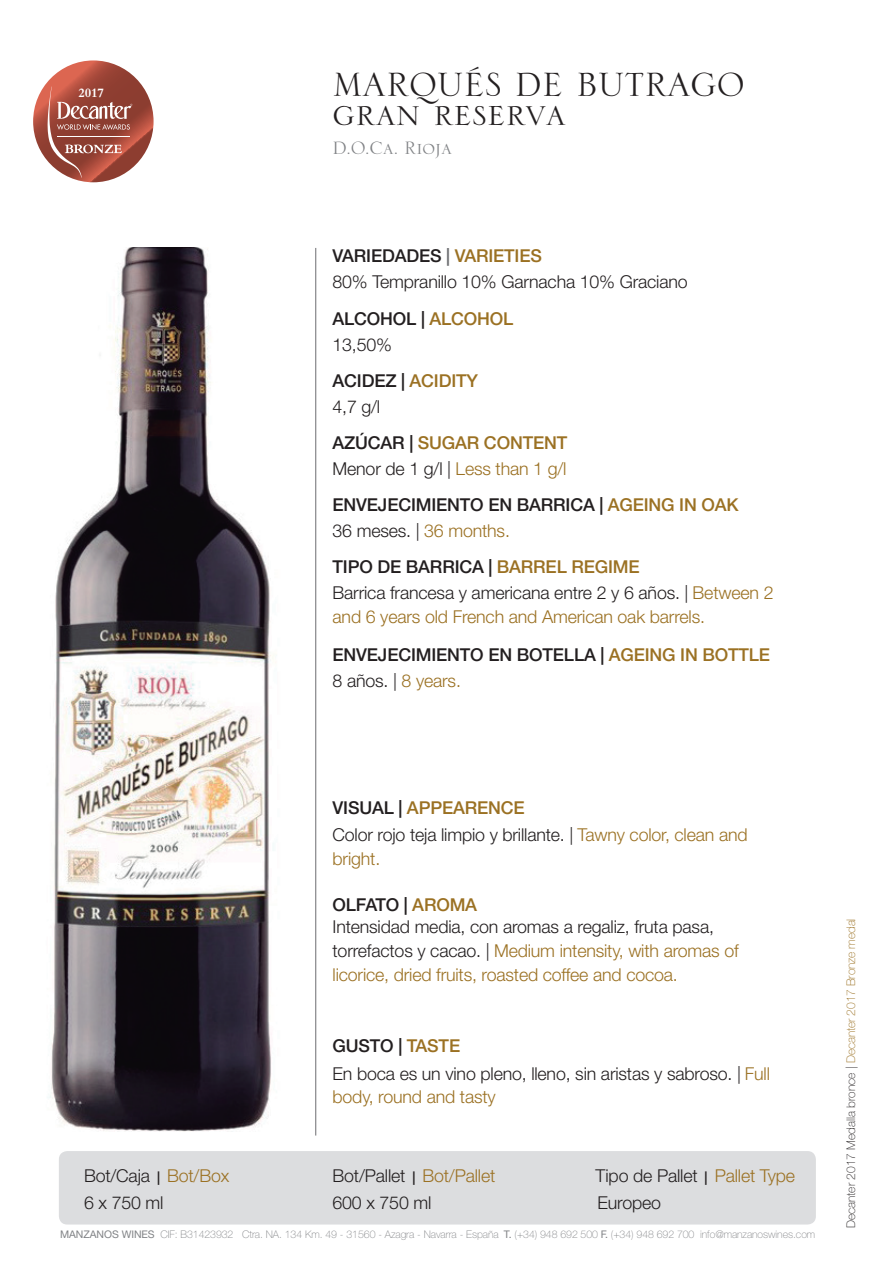
<style>
.page{position:relative;width:893px;height:1263px;background:#fff}
.page>*{position:absolute;margin:0;border:0;box-sizing:border-box;transform-origin:0 0}
.t1{font:44.4px "Serlio LT Std";color:#231f20}
.t2{font:23.7px "Serlio LT Std";color:#808285}
.t3{font:300 17.7px/23.7px "Helvetica Neue LT Std";letter-spacing:-.01em;color:#231f20}
.t4{font:300 17.7px/23.7px "Helvetica Neue LT Std";letter-spacing:-.01em;color:#9b7123}
.t5{font:500 17.7px "Helvetica Neue LT Std";letter-spacing:-.01em;color:#231f20}
.t6{font:500 17.7px "Helvetica Neue LT Std";letter-spacing:-.01em;color:#9b7123}
.t7{font:700 13.35px "Bembo Std";color:#fff}
.t8{font:100 12px "Helvetica Neue LT Std";color:#231f20}
.t9{font:100 10.5px "Helvetica Neue LT Std";letter-spacing:-.005em;color:#808285}
.s1{color:#6c6d70}
.s2{color:#9b7123}
.s3{color:#231f20}
.s4{font-weight:500;font-size:13.5px}
.s5{font-weight:400}
</style>
<div class="page">
<img style="left:49px;top:248px;width:268px;height:883px">
<div style="left:59px;top:1151px;width:757px;height:73px;background:#dcdddf;border-radius:8px"></div>
<hr style="left:315px;top:248px;width:1px;height:887px;background:#6c6d70">
<svg style="left:33px;top:60px;width:121px;height:122px"></svg>
<p class="t7" style="left:78px;top:86px;width:27px">2017</p>
<h1 class="t1" style="left:333px;top:63px;width:414px">MARQUÉS DE BUTRAGO</h1>
<h1 class="t1" style="left:333px;top:92px;width:235px">gran reserva</h1>
<h2 class="t2" style="left:333px;top:136px;width:121px">D.O.Ca. Rioja</h2>
<p class="t5" style="left:333px;top:246px;width:211px">VARIEDADES <span class="s1">|</span> <span class="s2">VARIETIES</span></p>
<p class="t3" style="left:333px;top:270px;width:357px">80% Tempranillo 10% Garnacha 10% Graciano</p>
<p class="t5" style="left:333px;top:308px;width:182px">ALCOHOL | <span class="s2">ALCOHOL</span></p>
<p class="t3" style="left:333px;top:332px;width:61px">13,50%</p>
<p class="t5" style="left:333px;top:370px;width:147px">ACIDEZ | <span class="s2">ACIDITY</span></p>
<p class="t3" style="left:333px;top:394px;width:49px">4,7 g/l</p>
<p class="t6" style="left:333px;top:432px;width:236px"><span class="s3">AZÚCAR |</span> SUGAR CONTENT</p>
<p class="t3" style="left:333px;top:456px;width:235px">Menor de 1 g/l | <span class="s2">Less than 1 g/l</span></p>
<p class="t5" style="left:333px;top:494px;width:408px">ENVEJECIMIENTO EN BARRICA | <span class="s2">AGEING IN OAK</span></p>
<p class="t3" style="left:333px;top:518px;width:179px">36 meses. | <span class="s2">36 months.</span></p>
<p class="t5" style="left:333px;top:556px;width:309px">TIPO DE BARRICA | <span class="s2">BARREL REGIME</span></p>
<p class="t4" style="left:333px;top:580px;width:442px"><span class="s3">Barrica francesa y americana entre 2 y 6 años. |</span> Between 2 and 6 years old French and American oak barrels.</p>
<p class="t5" style="left:333px;top:644px;width:439px">ENVEJECIMIENTO EN BOTELLA | <span class="s2">AGEING IN BOTTLE</span></p>
<p class="t3" style="left:333px;top:668px;width:130px">8 años. | <span class="s2">8 years.</span></p>
<p class="t6" style="left:333px;top:797px;width:194px"><span class="s3">VISUAL |</span> APPEARENCE</p>
<p class="t3" style="left:333px;top:823px;width:417px">Color rojo teja limpio y brillante. | <span class="s2">Tawny color, clean and bright.</span></p>
<p class="t5" style="left:333px;top:894px;width:146px">OLFATO | <span class="s2">AROMA</span></p>
<p class="t4" style="left:333px;top:915px;width:408px"><span class="s3">Intensidad media, con aromas a regaliz, fruta pasa, torrefactos y cacao. |</span> Medium intensity, with aromas of licorice, dried fruits, roasted coffee and cocoa.</p>
<p class="t5" style="left:333px;top:1035px;width:129px">GUSTO | <span class="s2">TASTE</span></p>
<p class="t3" style="left:333px;top:1061px;width:439px">En boca es un vino pleno, lleno, sin aristas y sabroso. | <span class="s2">Full body, round and tasty</span></p>
<p class="t3" style="left:84px;top:1163px;width:147px">Bot/Caja <span class="s4">|</span> <span class="s2">Bot/Box</span></p>
<p class="t3" style="left:333px;top:1163px;width:164px">Bot/Pallet <span class="s4">|</span> <span class="s2">Bot/Pallet</span></p>
<p class="t3" style="left:595px;top:1163px;width:201px">Tipo de Pallet <span class="s4">|</span> <span class="s2">Pallet Type</span></p>
<p class="t3" style="left:84px;top:1190px;width:81px">6 x 750 ml</p>
<p class="t3" style="left:333px;top:1190px;width:100px">600 x 750 ml</p>
<p class="t3" style="left:597px;top:1190px;width:65px">Europeo</p>
<p class="t9" style="left:60px;top:1228px;width:757px"><span class="s5">MANZANOS WINES</span> CIF: B31423932 Ctra. NA. 134 Km. 49 - 31560 - Azagra - Navarra - España <span class="s5">T.</span> (+34) 948 692 500 <span class="s5">F.</span> (+34) 948 692 700 info@manzanoswines.com</p>
<p class="t8" style="left:844px;top:1228px;width:311px;rotate:-90deg">Decanter 2017 Medalla bronce | <span class="s2">Decanter 2017 Bronze medal</span></p>
</div>
